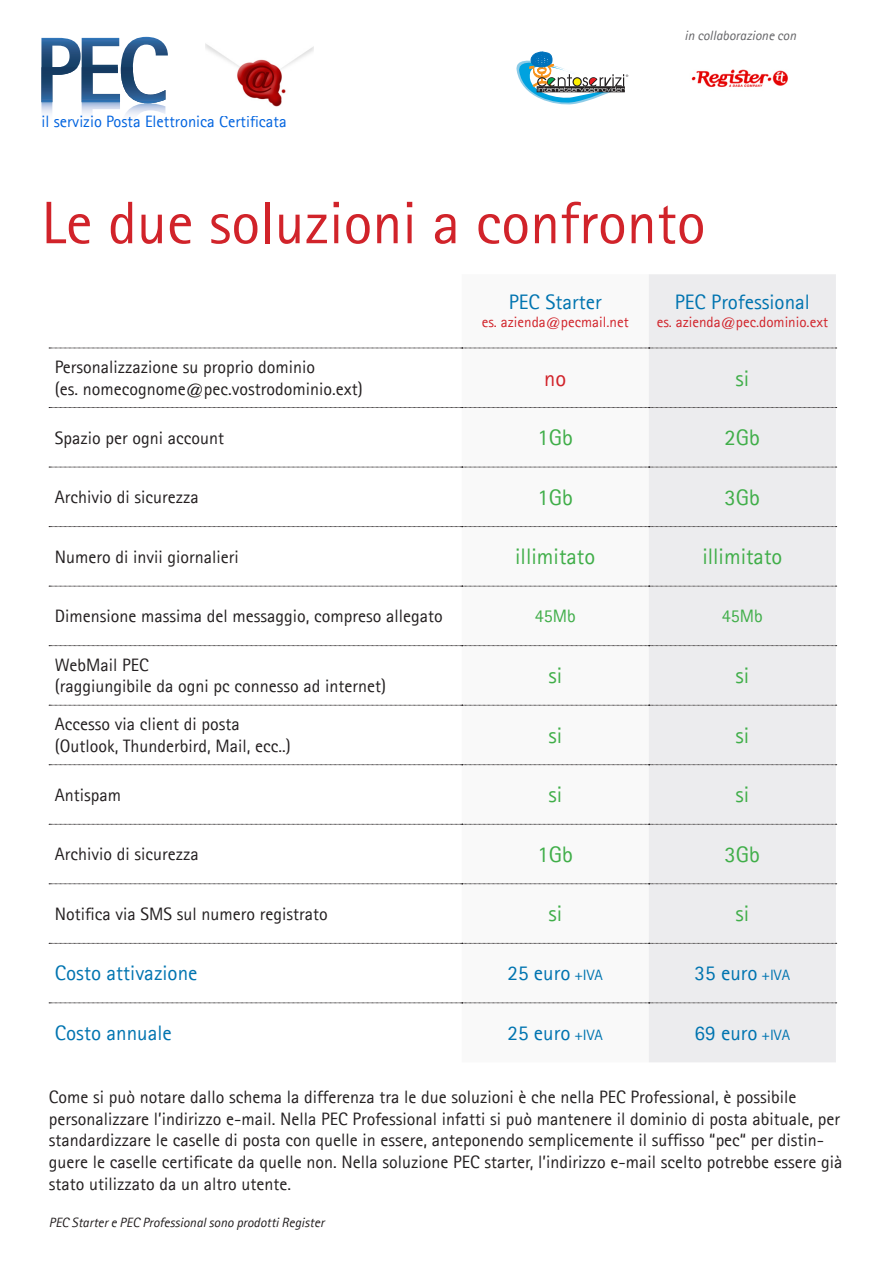
<style>
.page{position:relative;width:893px;height:1263px;background:#fff}
.page>*{position:absolute;margin:0;border:0;box-sizing:border-box;transform-origin:0 0}
.t1{font:60px "Rotis Sans Serif";color:#d1232a}
.t2{font:22.5px "Rotis Sans Serif";color:#40ae49}
.t3{font:22.5px "Rotis Sans Serif";color:#d1232a}
.t4{font:21px "Rotis Sans Serif";color:#0074b0}
.t5{font:18px/21.6px "Rotis Sans Serif";color:#231f20}
.t6{font:18px "Rotis Sans Serif";color:#40ae49}
.t7{font:16.5px "Rotis Sans Serif";color:#0063df}
.t8{font:15px "Rotis Sans Serif";color:#d1232a}
.t9{font:italic 13.5px "Rotis Sans Serif";color:#231f20}
.t10{font:italic 13.5px "Rotis Sans Serif";color:#636366}
.s1{font-size:15px}
</style>
<div class="page">
<svg style="left:41px;top:37px;width:127px;height:79px"></svg>
<svg style="left:516px;top:51px;width:112px;height:54px"></svg>
<img style="left:691px;top:69px;width:97px;height:18px">
<svg style="left:462px;top:347px;width:187px;height:657px"></svg>
<div style="left:649px;top:274px;width:187px;height:788px;background:#ececee"></div>
<svg style="left:49px;top:348px;width:788px;height:1px"></svg>
<svg style="left:49px;top:407px;width:788px;height:1px"></svg>
<svg style="left:49px;top:467px;width:788px;height:1px"></svg>
<svg style="left:49px;top:526px;width:788px;height:1px"></svg>
<svg style="left:49px;top:586px;width:788px;height:1px"></svg>
<svg style="left:49px;top:645px;width:788px;height:1px"></svg>
<svg style="left:49px;top:705px;width:788px;height:1px"></svg>
<svg style="left:49px;top:764px;width:788px;height:1px"></svg>
<svg style="left:49px;top:824px;width:788px;height:1px"></svg>
<svg style="left:49px;top:883px;width:788px;height:1px"></svg>
<svg style="left:49px;top:943px;width:788px;height:1px"></svg>
<svg style="left:49px;top:1002px;width:788px;height:1px"></svg>
<img style="left:206px;top:44px;width:107px;height:63px">
<p class="t7" style="left:41px;top:112px;width:247px">il servizio Posta Elettronica Certificata</p>
<p class="t10" style="left:685px;top:27px;width:113px">in collaborazione con</p>
<p class="t1" style="left:41px;top:188px;width:666px">Le due soluzioni a confronto</p>
<p class="t5" style="left:55px;top:356px;width:262px">Personalizzazione su proprio dominio</p>
<p class="t5" style="left:55px;top:378px;width:309px">(es. nomecognome@pec.vostrodominio.ext)</p>
<p class="t4" style="left:509px;top:290px;width:94px">PEC Starter</p>
<p class="t8" style="left:482px;top:313px;width:148px">es. azienda@pecmail.net</p>
<p class="t4" style="left:675px;top:290px;width:137px">PEC Professional</p>
<p class="t8" style="left:657px;top:313px;width:173px">es. azienda@pec.dominio.ext</p>
<p class="t3" style="left:544px;top:365px;width:24px">no</p>
<p class="t2" style="left:735px;top:365px;width:15px">si</p>
<p class="t5" style="left:55px;top:426px;width:171px">Spazio per ogni account</p>
<p class="t2" style="left:537px;top:424px;width:37px">1Gb</p>
<p class="t2" style="left:725px;top:424px;width:37px">2Gb</p>
<p class="t5" style="left:55px;top:486px;width:145px">Archivio di sicurezza</p>
<p class="t2" style="left:537px;top:484px;width:37px">1Gb</p>
<p class="t2" style="left:725px;top:484px;width:37px">3Gb</p>
<p class="t5" style="left:55px;top:545px;width:185px">Numero di invii giornalieri</p>
<p class="t2" style="left:515px;top:543px;width:82px">illimitato</p>
<p class="t2" style="left:702px;top:543px;width:82px">illimitato</p>
<p class="t5" style="left:55px;top:605px;width:389px">Dimensione massima del messaggio, compreso allegato</p>
<p class="t6" style="left:535px;top:605px;width:42px">45Mb</p>
<p class="t6" style="left:722px;top:605px;width:42px">45Mb</p>
<p class="t5" style="left:55px;top:654px;width:333px">WebMail PEC<br>(raggiungibile da ogni pc connesso ad internet)</p>
<p class="t2" style="left:548px;top:662px;width:15px">si</p>
<p class="t2" style="left:735px;top:662px;width:15px">si</p>
<p class="t5" style="left:55px;top:713px;width:237px">Accesso via client di posta (Outlook, Thunderbird, Mail, ecc..)</p>
<p class="t2" style="left:548px;top:722px;width:15px">si</p>
<p class="t2" style="left:735px;top:722px;width:15px">si</p>
<p class="t5" style="left:55px;top:784px;width:68px">Antispam</p>
<p class="t2" style="left:548px;top:781px;width:15px">si</p>
<p class="t2" style="left:735px;top:781px;width:15px">si</p>
<p class="t5" style="left:55px;top:843px;width:145px">Archivio di sicurezza</p>
<p class="t2" style="left:537px;top:841px;width:37px">1Gb</p>
<p class="t2" style="left:725px;top:841px;width:37px">3Gb</p>
<p class="t5" style="left:55px;top:903px;width:274px">Notifica via SMS sul numero registrato</p>
<p class="t2" style="left:548px;top:900px;width:15px">si</p>
<p class="t2" style="left:735px;top:900px;width:15px">si</p>
<p class="t4" style="left:55px;top:961px;width:144px">Costo attivazione</p>
<p class="t4" style="left:507px;top:961px;width:97px">25 euro <span class="s1">+IVA</span></p>
<p class="t4" style="left:695px;top:961px;width:97px">35 euro <span class="s1">+IVA</span></p>
<p class="t4" style="left:55px;top:1020px;width:119px">Costo annuale</p>
<p class="t4" style="left:507px;top:1020px;width:97px">25 euro <span class="s1">+IVA</span></p>
<p class="t4" style="left:695px;top:1020px;width:97px">69 euro <span class="s1">+IVA</span></p>
<p class="t5" style="left:49px;top:1086px;width:795px">Come si può notare dallo schema la differenza tra le due soluzioni è che nella PEC Professional, è possibile personalizzare l’indirizzo e-mail. Nella PEC Professional infatti si può mantenere il dominio di posta abituale, per standardizzare le caselle di posta con quelle in essere, anteponendo semplicemente il suffisso “pec“ per distin&shy;guere le caselle certificate da quelle non. Nella soluzione PEC starter, l’indirizzo e-mail scelto potrebbe essere già stato utilizzato da un altro utente.</p>
<p class="t9" style="left:49px;top:1215px;width:277px">PEC Starter e PEC Professional sono prodotti Register</p>
</div>
